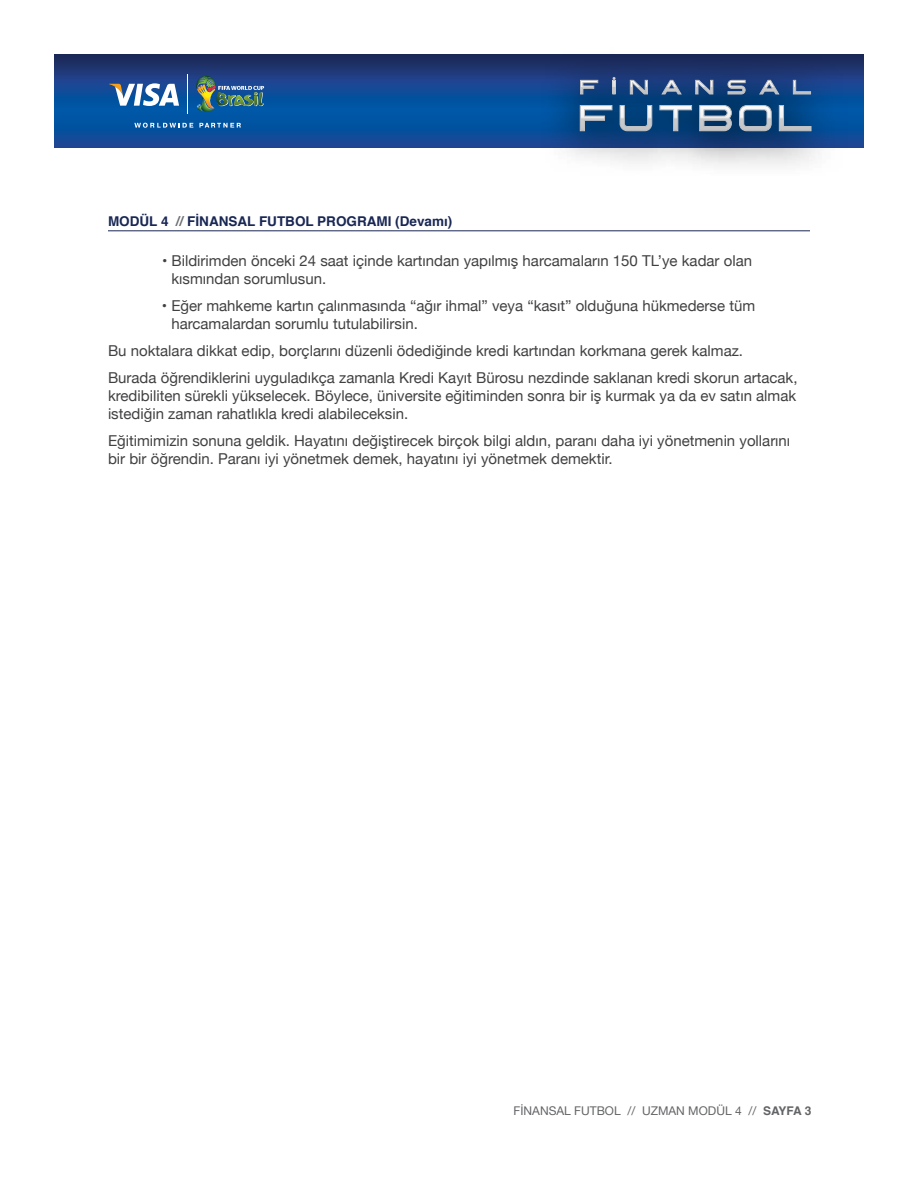
<style>
.page{position:relative;width:918px;height:1188px;background:#fff}
.page>*{position:absolute;margin:0;border:0;box-sizing:border-box;transform-origin:0 0}
.t1{font:15px/18px "Helvetica Neue";color:#414042}
.t2{font:700 13.5px "Helvetica";color:#192754}
.t3{font:12px "Helvetica Neue";color:#636466}
.s1{color:#6d6e71}
.s2{font-family:"Helvetica";font-weight:700}
</style>
<div class="page">
<hr style="left:108px;top:231px;width:702px;height:1px;background:#192754">
<svg style="left:54px;top:54px;width:810px;height:94px;background:#10468e"></svg>
<svg style="left:199px;top:123px;width:42px;height:5px"></svg>
<svg style="left:134px;top:123px;width:59px;height:5px"></svg>
<img style="left:195px;top:76px;width:69px;height:36px">
<svg style="left:109px;top:83px;width:70px;height:23px"></svg>
<hr style="left:187px;top:74px;width:1px;height:39px;background:#fff">
<div style="left:541px;top:48px;width:307px;height:130px;background:#000;opacity:.75"></div>
<svg style="left:580px;top:80px;width:18px;height:14px"></svg>
<svg style="left:630px;top:80px;width:18px;height:14px"></svg>
<svg style="left:662px;top:80px;width:19px;height:14px"></svg>
<svg style="left:695px;top:80px;width:18px;height:14px"></svg>
<svg style="left:728px;top:80px;width:18px;height:14px"></svg>
<svg style="left:759px;top:80px;width:20px;height:14px"></svg>
<svg style="left:793px;top:80px;width:18px;height:14px"></svg>
<svg style="left:580px;top:105px;width:32px;height:26px"></svg>
<svg style="left:620px;top:105px;width:32px;height:26px"></svg>
<svg style="left:660px;top:105px;width:32px;height:26px"></svg>
<svg style="left:699px;top:105px;width:33px;height:26px"></svg>
<svg style="left:739px;top:105px;width:33px;height:26px"></svg>
<svg style="left:779px;top:105px;width:32px;height:26px"></svg>
<svg style="left:613px;top:77px;width:2px;height:17px"></svg>
<p class="t2" style="left:108px;top:210px;width:346px">MODÜL 4 <span class="s1">//</span> FİNANSAL FUTBOL PROGRAMI (Devamı)</p>
<p class="t1" style="left:171px;top:253px;width:582px;text-indent:-9px">• Bildirimden önceki 24 saat içinde kartından yapılmış harcamaların 150 TL’ye kadar olan kısmından sorumlusun.</p>
<p class="t1" style="left:171px;top:298px;width:585px;text-indent:-9px">• Eğer mahkeme kartın çalınmasında “ağır ihmal” veya “kasıt” olduğuna hükmederse tüm harcamalardan sorumlu tutulabilirsin.</p>
<p class="t1" style="left:108px;top:338px;width:691px;line-height:27px">Bu noktalara dikkat edip, borçlarını düzenli ödediğinde kredi kartından korkmana gerek kalmaz.<br>Burada öğrendiklerini uyguladıkça zamanla Kredi Kayıt Bürosu nezdinde saklanan kredi skorun artacak,</p>
<p class="t1" style="left:108px;top:388px;width:690px">kredibiliten sürekli yükselecek. Böylece, üniversite eğitiminden sonra bir iş kurmak ya da ev satın almak istediğin zaman rahatlıkla kredi alabileceksin.</p>
<p class="t1" style="left:108px;top:433px;width:684px">Eğitimimizin sonuna geldik. Hayatını değiştirecek birçok bilgi aldın, paranı daha iyi yönetmenin yollarını bir bir öğrendin. Paranı iyi yönetmek demek, hayatını iyi yönetmek demektir.</p>
<p class="t3" style="left:514px;top:1102px;width:299px">FİNANSAL FUTBOL // UZMAN MODÜL 4 // <span class="s2">SAYFA 3</span></p>
</div>
